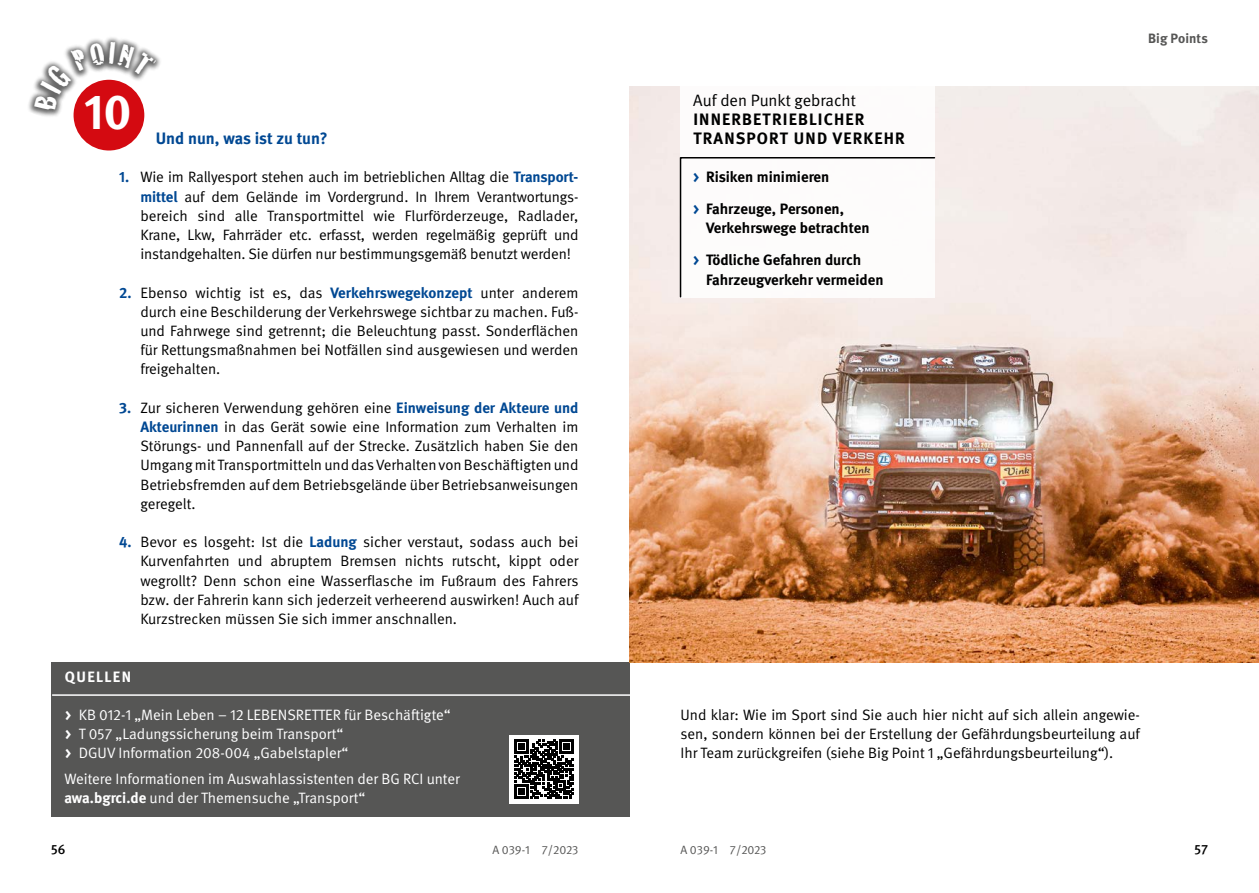
<style>
.page{position:relative;width:1259px;height:893px;background:#fff}
.page>*{position:absolute;margin:0;border:0;box-sizing:border-box;transform-origin:0 0}
.t1{font:700 49.5px "DGUV Meta";color:#fff}
.Inhalt_Anleser{font:700 16.5px/19.2px "DGUV Meta";letter-spacing:.07em;color:#000}
.Inhalt_Fließtext{font:700 16.5px "DGUV Meta";letter-spacing:-.01em;color:#004893}
.Inhalt_Fliesstext{font:15px/19.2px "DGUV Meta";letter-spacing:-.005em;color:#000;text-align:justify}
.Inhalt_Fließtext__Bullet{font:15px/19.2px "DGUV Meta";color:#fff}
.t2{font:700 15px/19.2px "DGUV Meta";color:#000}
.Inhalt_Fließtext-2{font:700 15px "DGUV Meta";letter-spacing:.09em;color:#fff}
.t3{font:700 13.5px "DGUV Meta";letter-spacing:.005em;color:#565655}
.t4{font:500 13.5px "DGUV Meta";color:#000}
.t5{font:12px "DGUV Meta";color:#565655}
.s1{font-weight:700;color:#004893}
.s2{font-weight:700}
.s3{font-weight:400}
.s4{color:#004893}
</style>
<div class="page">
<div style="left:51px;top:662px;width:578px;height:154px;background:#565655"></div>
<hr style="left:52px;top:694px;width:616px;height:2px;background:#fff">
<img style="left:629px;top:86px;width:630px;height:576px">
<div style="left:680px;top:0;width:255px;height:298px;background:#fff"></div>
<svg style="left:679px;top:156px;width:257px;height:142px"></svg>
<div style="left:509px;top:735px;width:69px;height:69px;background:#fff"></div>
<svg style="left:514px;top:740px;width:59px;height:59px"></svg>
<svg style="left:28px;top:37px;width:132px;height:114px"></svg>
<h1 class="t1" style="left:84px;top:82px;width:49px">10</h1>
<p class="Inhalt_Fließtext" style="left:156px;top:128px;width:173px">Und nun, was ist zu tun?</p>
<p class="Inhalt_Fliesstext" style="left:140px;top:168px;width:440px;text-indent:-21px"><span class="s1">1.</span> Wie im Rallyesport stehen auch im betrieblichen Alltag die <span class="s1">Transport&shy;mittel</span> auf dem Gelände im Vordergrund. In Ihrem Verantwortungs&shy;bereich sind alle Transportmittel wie Flurförderzeuge, Radlader, Krane, Lkw, Fahrräder etc. erfasst, werden regelmäßig geprüft und instandgehalten. Sie dürfen nur bestimmungsgemäß benutzt werden!</p>
<p class="Inhalt_Fliesstext" style="left:140px;top:283px;width:439px;text-indent:-21px"><span class="s1">2.</span> Ebenso wichtig ist es, das <span class="s1">Verkehrswegekonzept</span> unter anderem durch eine Beschilderung der Verkehrswege sichtbar zu machen. Fuß&shy;und Fahrwege sind getrennt; die Beleuchtung passt. Sonderflächen für Rettungsmaßnahmen bei Notfällen sind ausgewiesen und werden freigehalten.</p>
<p class="Inhalt_Fliesstext" style="left:140px;top:398px;width:440px;text-indent:-21px"><span class="s1">3.</span> Zur sicheren Verwendung gehören eine <span class="s1">Einweisung der Akteure und Akteurinnen</span> in das Gerät sowie eine Information zum Verhalten im Störungs- und Pannenfall auf der Strecke. Zusätzlich haben Sie den Umgang mit Transportmitteln und das Verhalten von Beschäftigten und Betriebsfremden auf dem Betriebsgelände über Betriebsanweisungen geregelt.</p>
<p class="Inhalt_Fliesstext" style="left:140px;top:533px;width:440px;text-indent:-21px"><span class="s1">4.</span> Bevor es losgeht: Ist die <span class="s1">Ladung</span> sicher verstaut, sodass auch bei Kurvenfahrten und abruptem Bremsen nichts rutscht, kippt oder wegrollt? Denn schon eine Wasserflasche im Fußraum des Fahrers bzw. der Fahrerin kann sich jederzeit verheerend auswirken! Auch auf Kurzstrecken müssen Sie sich immer anschnallen.</p>
<p class="Inhalt_Fließtext-2" style="left:65px;top:667px;width:68px">QUELLEN</p>
<p class="Inhalt_Fließtext__Bullet" style="left:65px;top:705px;width:387px"><span class="s2">&gt;</span> KB 012-1 „Mein Leben – 12 LEBENSRETTER für Beschäftigte“</p>
<p class="Inhalt_Fließtext__Bullet" style="left:65px;top:725px;width:279px"><span class="s2">&gt;</span> T 057 „Ladungssicherung beim Transport“</p>
<p class="Inhalt_Fließtext__Bullet" style="left:65px;top:744px;width:285px"><span class="s2">&gt;</span> DGUV Information 208-004 „Gabelstapler“</p>
<p class="Inhalt_Fließtext__Bullet" style="left:64px;top:769px;width:397px">Weitere Informationen im Auswahlassistenten der BG RCI unter <span class="s2">awa.bgrci.de</span> und der Themensuche „Transport“</p>
<p class="Inhalt_Anleser" style="left:693px;top:91px;width:213px"><span class="s3">Auf den Punkt gebracht<br></span>INNERBETRIEBLICHER<br>TRANSPORT UND VERKEHR</p>
<p class="t2" style="left:693px;top:168px;width:138px"><span class="s4">&gt;</span> Risiken minimieren</p>
<p class="t2" style="left:706px;top:200px;width:165px;text-indent:-13px"><span class="s4">&gt;</span> Fahrzeuge, Personen,<br>Verkehrswege betrachten</p>
<p class="t2" style="left:706px;top:251px;width:179px;text-indent:-13px"><span class="s4">&gt;</span> Tödliche Gefahren durch<br>Fahrzeugverkehr vermeiden</p>
<p class="t3" style="left:1148px;top:31px;width:61px">Big Points</p>
<p class="Inhalt_Fliesstext" style="left:680px;top:705px;width:461px">Und klar: Wie im Sport sind Sie auch hier nicht auf sich allein angewie&shy;sen, sondern können bei der Erstellung der Gefährdungsbeurteilung auf Ihr Team zurückgreifen (siehe Big Point 1 „Gefährdungsbeurteilung“).</p>
<p class="t4" style="left:51px;top:842px;width:16px">56</p>
<p class="t4" style="left:1194px;top:842px;width:15px">57</p>
<p class="t5" style="left:492px;top:843px;width:87px">A 039-1 7/2023</p>
<p class="t5" style="left:680px;top:843px;width:87px">A 039-1 7/2023</p>
</div>
